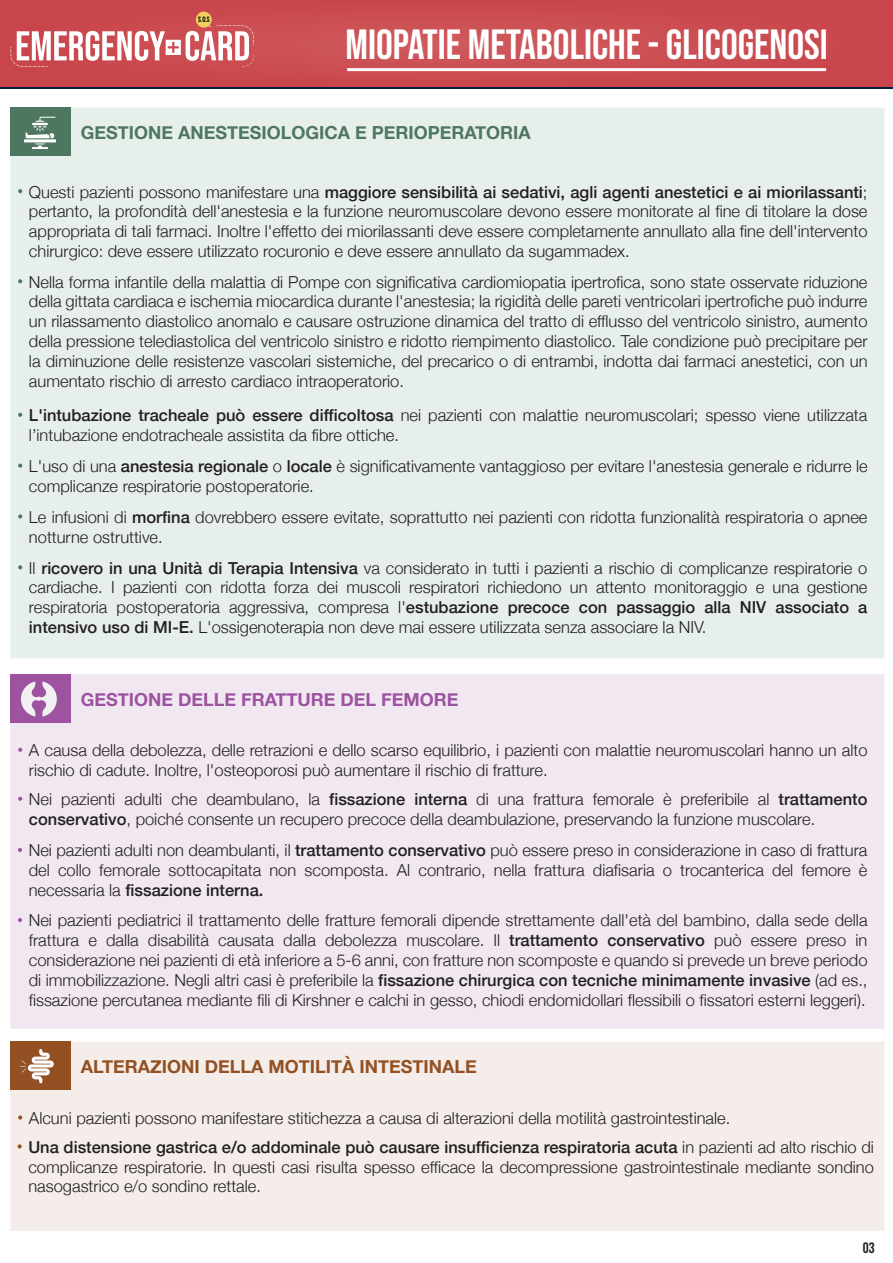
<style>
.page{position:relative;width:893px;height:1263px;background:#fff}
.page>*{position:absolute;margin:0;border:0;box-sizing:border-box;transform-origin:0 0}
.t1{font:42px "Bebas Neue";color:#fff}
.t2{font:700 18px "Helvetica Neue";color:#4e7761}
.t3{font:700 18px "Helvetica Neue";color:#935022}
.t4{font:700 18px "Helvetica Neue";color:#9d53a0}
.t5{font:300 16.5px/19.8px "Helvetica Neue";color:#231f20}
.t6{font:15px "Bebas Neue";color:#231f20}
.t7{font:7.8px "Bebas Neue";color:#010101}
.s1{font-weight:500}
</style>
<div class="page">
<div style="left:10px;top:108px;width:874px;height:550px;background:#e7efeb"></div>
<div style="left:10px;top:108px;width:61px;height:48px;background:#4e7761"></div>
<hr style="left:24px;top:139px;width:32px;height:3px;background:#fff">
<svg style="left:26px;top:117px;width:30px;height:32px"></svg>
<div style="left:10px;top:674px;width:874px;height:355px;background:#f1e7f1"></div>
<svg style="left:18px;top:748px;width:4px;height:4px"></svg>
<svg style="left:18px;top:797px;width:4px;height:4px"></svg>
<svg style="left:18px;top:848px;width:4px;height:4px"></svg>
<svg style="left:18px;top:918px;width:4px;height:4px"></svg>
<div style="left:10px;top:674px;width:61px;height:48px;background:#9d53a0"></div>
<svg style="left:21px;top:681px;width:36px;height:36px"></svg>
<div style="left:10px;top:1041px;width:874px;height:190px;background:#f4ede9"></div>
<svg style="left:18px;top:1115px;width:4px;height:4px"></svg>
<svg style="left:18px;top:1144px;width:4px;height:4px"></svg>
<div style="left:10px;top:1041px;width:61px;height:49px;background:#935022"></div>
<svg style="left:20px;top:1049px;width:34px;height:34px"></svg>
<svg style="left:18px;top:189px;width:4px;height:4px"></svg>
<svg style="left:18px;top:413px;width:4px;height:4px"></svg>
<svg style="left:18px;top:464px;width:4px;height:4px"></svg>
<svg style="left:18px;top:514px;width:4px;height:4px"></svg>
<svg style="left:18px;top:565px;width:4px;height:4px"></svg>
<svg style="left:18px;top:279px;width:4px;height:4px"></svg>
<div style="left:0;top:0;width:893px;height:88px;background:#ca4a4f"></div>
<svg style="left:11px;top:12px;width:243px;height:55px"></svg>
<hr style="left:0;top:87px;width:893px;height:1px;background:#0b1b3d">
<hr style="left:347px;top:68px;width:479px;height:3px;background:#fff">
<p class="t7" style="left:198px;top:15px;width:13px">S.0.S</p>
<h1 class="t1" style="left:345px;top:21px;width:484px">MIOPATIE METABOLICHE - GLICOGENOSI</h1>
<p class="t2" style="left:81px;top:119px;width:451px">GESTIONE ANESTESIOLOGICA E PERIOPERATORIA</p>
<p class="t5" style="left:29px;top:181px;width:840px;text-align:justify">Questi pazienti possono manifestare una <span class="s1">maggiore sensibilità ai sedativi, agli agenti anestetici e ai miorilassanti</span>; pertanto, la profondità dell'anestesia e la funzione neuromuscolare devono essere monitorate al fine di titolare la dose appropriata di tali farmaci. Inoltre l'effetto dei miorilassanti deve essere completamente annullato alla fine dell'intervento chirurgico: deve essere utilizzato rocuronio e deve essere annullato da sugammadex.</p>
<p class="t5" style="left:29px;top:271px;width:840px;text-align:justify">Nella forma infantile della malattia di Pompe con significativa cardiomiopatia ipertrofica, sono state osservate riduzione della gittata cardiaca e ischemia miocardica durante l'anestesia; la rigidità delle pareti ventricolari ipertrofiche può indurre un rilassamento diastolico anomalo e causare ostruzione dinamica del tratto di efflusso del ventricolo sinistro, aumento della pressione telediastolica del ventricolo sinistro e ridotto riempimento diastolico. Tale condizione può precipitare per la diminuzione delle resistenze vascolari sistemiche, del precarico o di entrambi, indotta dai farmaci anestetici, con un aumentato rischio di arresto cardiaco intraoperatorio.</p>
<p class="t5" style="left:29px;top:404px;width:840px"><span class="s1">L'intubazione tracheale può essere difficoltosa</span> nei pazienti con malattie neuromuscolari; spesso viene utilizzata l’intubazione endotracheale assistita da fibre ottiche.</p>
<p class="t5" style="left:29px;top:455px;width:840px">L'uso di una <span class="s1">anestesia regionale</span> o <span class="s1">locale</span> è significativamente vantaggioso per evitare l'anestesia generale e ridurre le complicanze respiratorie postoperatorie.</p>
<p class="t5" style="left:29px;top:506px;width:840px">Le infusioni di <span class="s1">morfina</span> dovrebbero essere evitate, soprattutto nei pazienti con ridotta funzionalità respiratoria o apnee notturne ostruttive.</p>
<p class="t5" style="left:29px;top:557px;width:840px;text-align:justify">Il <span class="s1">ricovero in una Unità di Terapia Intensiva</span> va considerato in tutti i pazienti a rischio di complicanze respiratorie o cardiache. I pazienti con ridotta forza dei muscoli respiratori richiedono un attento monitoraggio e una gestione respiratoria postoperatoria aggressiva, compresa l'<span class="s1">estubazione precoce con passaggio alla NIV associato a intensivo uso di MI-E.</span> L'ossigenoterapia non deve mai essere utilizzata senza associare la NIV.</p>
<p class="t4" style="left:81px;top:685px;width:379px">GESTIONE DELLE FRATTURE DEL FEMORE</p>
<p class="t5" style="left:29px;top:739px;width:840px">A causa della debolezza, delle retrazioni e dello scarso equilibrio, i pazienti con malattie neuromuscolari hanno un alto rischio di cadute. Inoltre, l'osteoporosi può aumentare il rischio di fratture.</p>
<p class="t5" style="left:29px;top:788px;width:840px">Nei pazienti adulti che deambulano, la <span class="s1">fissazione interna</span> di una frattura femorale è preferibile al <span class="s1">trattamento conservativo</span>, poiché consente un recupero precoce della deambulazione, preservando la funzione muscolare.</p>
<p class="t5" style="left:29px;top:839px;width:840px;text-align:justify">Nei pazienti adulti non deambulanti, il <span class="s1">trattamento conservativo</span> può essere preso in considerazione in caso di frattura del collo femorale sottocapitata non scomposta. Al contrario, nella frattura diafisaria o trocanterica del femore è necessaria la <span class="s1">fissazione interna.</span></p>
<p class="t5" style="left:29px;top:909px;width:840px;text-align:justify">Nei pazienti pediatrici il trattamento delle fratture femorali dipende strettamente dall'età del bambino, dalla sede della frattura e dalla disabilità causata dalla debolezza muscolare. Il <span class="s1">trattamento conservativo</span> può essere preso in considerazione nei pazienti di età inferiore a 5-6 anni, con fratture non scomposte e quando si prevede un breve periodo di immobilizzazione. Negli altri casi è preferibile la <span class="s1">fissazione chirurgica con tecniche minimamente invasive</span> (ad es., fissazione percutanea mediante fili di Kirshner e calchi in gesso, chiodi endomidollari flessibili o fissatori esterni leggeri).</p>
<p class="t3" style="left:81px;top:1053px;width:397px">ALTERAZIONI DELLA MOTILITÀ INTESTINALE</p>
<p class="t5" style="left:28px;top:1102px;width:847px;line-height:29px">Alcuni pazienti possono manifestare stitichezza a causa di alterazioni della motilità gastrointestinale.<br><span class="s1">Una distensione gastrica e/o addominale può causare insufficienza respiratoria acuta</span> in pazienti ad alto rischio di</p>
<p class="t5" style="left:28px;top:1155px;width:847px">complicanze respiratorie. In questi casi risulta spesso efficace la decompressione gastrointestinale mediante sondino nasogastrico e/o sondino rettale.</p>
<p class="t6" style="left:863px;top:1239px;width:13px">03</p>
</div>
